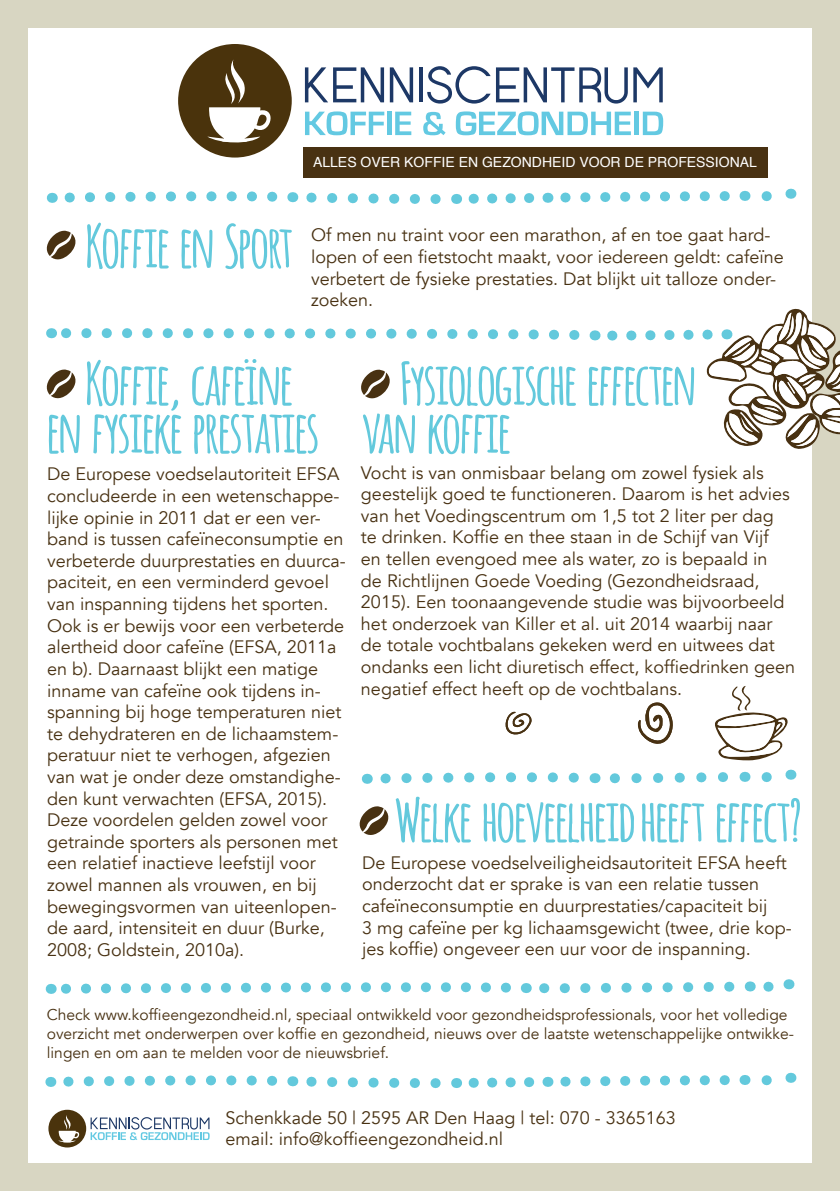
<style>
.page{position:relative;width:840px;height:1191px;background:#fff}
.page>*{position:absolute;margin:0;border:0;box-sizing:border-box;transform-origin:0 0}
.t1{font:700 58px/48px "Amatic";letter-spacing:-.02em;color:#63c9dc;text-align:center}
.t2{font:18px/21.6px "Avenir";color:#483112}
.t3{font:15.6px/18.8px "Avenir";color:#483112}
.t4{font:14px "Helvetica";color:#fff}
</style>
<div class="page">
<div style="left:0;top:0;width:839px;height:1191px;background:#d8d6c2"></div>
<div style="left:28px;top:28px;width:783px;height:1134px;background:#fff"></div>
<svg style="left:305px;top:111px;width:79px;height:24px"></svg>
<hr style="left:387px;top:112px;width:4px;height:23px;background:#63c9e2">
<svg style="left:395px;top:112px;width:16px;height:23px"></svg>
<svg style="left:423px;top:112px;width:22px;height:23px"></svg>
<svg style="left:455px;top:111px;width:175px;height:24px"></svg>
<hr style="left:634px;top:112px;width:4px;height:23px;background:#63c9e2">
<svg style="left:642px;top:112px;width:20px;height:23px"></svg>
<svg style="left:305px;top:67px;width:108px;height:35px"></svg>
<svg style="left:419px;top:67px;width:3px;height:35px"></svg>
<svg style="left:427px;top:66px;width:200px;height:38px"></svg>
<svg style="left:633px;top:67px;width:29px;height:35px"></svg>
<div style="left:178px;top:44px;width:113px;height:114px;background:#4a330c;border-radius:50%"></div>
<svg style="left:207px;top:59px;width:71px;height:86px"></svg>
<svg style="left:90px;top:1117px;width:119px;height:23px"></svg>
<div style="left:48px;top:1109px;width:38px;height:38px;background:#4a330c;border-radius:50%"></div>
<svg style="left:58px;top:1114px;width:24px;height:29px"></svg>
<svg style="left:46px;top:230px;width:30px;height:30px"></svg>
<svg style="left:744px;top:190px;width:28px;height:12px"></svg>
<svg style="left:547px;top:191px;width:183px;height:12px"></svg>
<svg style="left:455px;top:193px;width:80px;height:11px"></svg>
<svg style="left:292px;top:192px;width:149px;height:12px"></svg>
<svg style="left:52px;top:191px;width:226px;height:12px"></svg>
<svg style="left:744px;top:771px;width:28px;height:11px"></svg>
<svg style="left:594px;top:772px;width:134px;height:12px"></svg>
<svg style="left:366px;top:772px;width:213px;height:12px"></svg>
<svg style="left:51px;top:328px;width:529px;height:12px"></svg>
<svg style="left:744px;top:1075px;width:28px;height:11px"></svg>
<svg style="left:547px;top:1075px;width:183px;height:12px"></svg>
<svg style="left:455px;top:1077px;width:80px;height:11px"></svg>
<svg style="left:292px;top:1076px;width:149px;height:13px"></svg>
<svg style="left:50px;top:1075px;width:228px;height:12px"></svg>
<svg style="left:747px;top:981px;width:27px;height:11px"></svg>
<svg style="left:525px;top:981px;width:210px;height:13px"></svg>
<svg style="left:50px;top:982px;width:461px;height:12px"></svg>
<svg style="left:46px;top:369px;width:30px;height:29px"></svg>
<svg style="left:361px;top:369px;width:29px;height:29px"></svg>
<svg style="left:359px;top:806px;width:30px;height:29px"></svg>
<div style="left:303px;top:147px;width:463px;height:31px;background:#483112"></div>
<svg style="left:593px;top:308px;width:246px;height:141px"></svg>
<svg style="left:505px;top:711px;width:27px;height:24px"></svg>
<svg style="left:637px;top:702px;width:36px;height:42px"></svg>
<svg style="left:715px;top:686px;width:73px;height:74px"></svg>
<p class="t4" style="left:313px;top:151px;width:445px">ALLES OVER KOFFIE EN GEZONDHEID VOOR DE PROFESSIONAL</p>
<p class="t1" style="left:85px;top:220px;width:209px">Koffie en Sport</p>
<p class="t2" style="left:311px;top:225px;width:474px">Of men nu traint voor een marathon, af en toe gaat hard&shy;lopen of een fietstocht maakt, voor iedereen geldt: cafeïne verbetert de fysieke prestaties. Dat blijkt uit talloze onder&shy;zoeken.</p>
<p class="t1" style="left:47px;top:357px;width:273px">Koffie, cafeïne<br>en fysieke prestaties</p>
<p class="t2" style="left:47px;top:464px;width:300px">De Europese voedselautoriteit EFSA concludeerde in een wetenschappe&shy;lijke opinie in 2011 dat er een ver&shy;band is tussen cafeïneconsumptie en verbeterde duurprestaties en duurca&shy;paciteit, en een verminderd gevoel van inspanning tijdens het sporten.<br>Ook is er bewijs voor een verbeterde alertheid door cafeïne (EFSA, 2011a en b). Daarnaast blijkt een matige inname van cafeïne ook tijdens in&shy;spanning bij hoge temperaturen niet te dehydrateren en de lichaamstem&shy;peratuur niet te verhogen, afgezien van wat je onder deze omstandighe&shy;den kunt verwachten (EFSA, 2015).<br>Deze voordelen gelden zowel voor getrainde sporters als personen met een relatief inactieve leefstijl voor zowel mannen als vrouwen, en bij bewegingsvormen van uiteenlopen&shy;de aard, intensiteit en duur (Burke, 2008; Goldstein, 2010a).</p>
<p class="t1" style="left:362px;top:357px;width:335px;text-align:left;text-indent:38px">Fysiologische effecten van koffie</p>
<p class="t2" style="left:361px;top:462px;width:435px">Vocht is van onmisbaar belang om zowel fysiek als geestelijk goed te functioneren. Daarom is het advies van het Voedingscentrum om 1,5 tot 2 liter per dag<br>te drinken. Koffie en thee staan in de Schijf van Vijf<br>en tellen evengoed mee als water, zo is bepaald in<br>de Richtlijnen Goede Voeding (Gezondheidsraad, 2015). Een toonaangevende studie was bijvoorbeeld het onderzoek van Killer et al. uit 2014 waarbij naar de totale vochtbalans gekeken werd en uitwees dat ondanks een licht diuretisch effect, koffiedrinken geen negatief effect heeft op de vochtbalans.</p>
<p class="t1" style="left:395px;top:794px;width:408px">Welke hoeveelheid heeft effect?</p>
<p class="t2" style="left:362px;top:852px;width:431px">De Europese voedselveiligheidsautoriteit EFSA heeft onderzocht dat er sprake is van een relatie tussen cafeïneconsumptie en duurprestaties/capaciteit bij<br>3 mg cafeïne per kg lichaamsgewicht (twee, drie kop&shy;jes koffie) ongeveer een uur voor de inspanning.</p>
<p class="t3" style="left:47px;top:1005px;width:748px">Check www.koffieengezondheid.nl, speciaal ontwikkeld voor gezondheidsprofessionals, voor het volledige overzicht met onderwerpen over koffie en gezondheid, nieuws over de laatste wetenschappelijke ontwikke&shy;lingen en om aan te melden voor de nieuwsbrief.</p>
<p class="t2" style="left:225px;top:1107px;width:451px">Schenkkade 50 | 2595 AR Den Haag | tel: 070 - 3365163</p>
<p class="t2" style="left:225px;top:1128px;width:279px">email: info@koffieengezondheid.nl</p>
</div>
